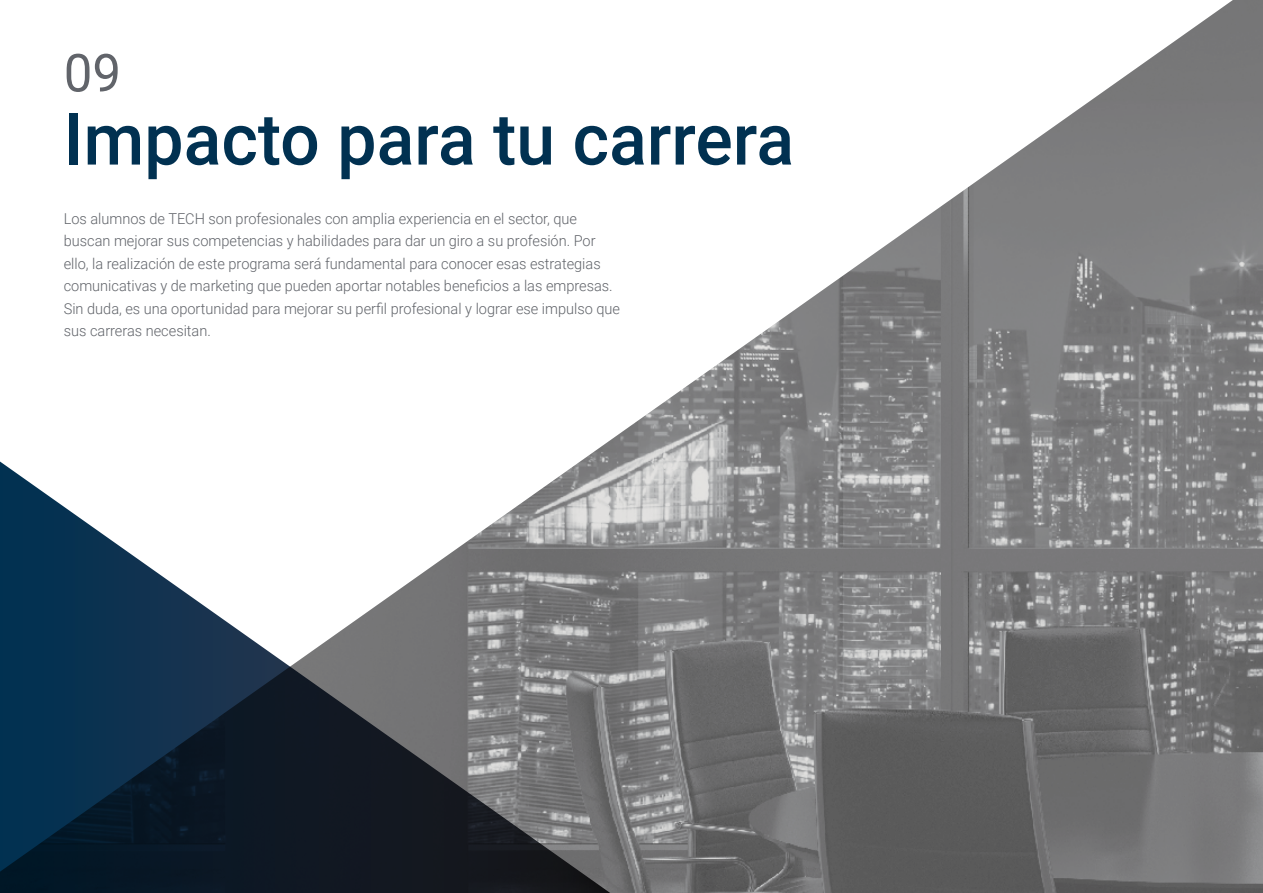
<style>
.page{position:relative;width:1263px;height:893px;background:#fff}
.page>*{position:absolute;margin:0;border:0;box-sizing:border-box;transform-origin:0 0}
.t1{font:500 72px "Roboto";color:#013151}
.t2{font:52.5px "Roboto";color:#61646a}
.t3{font:300 15px/22.5px "Roboto";color:#61646a}
</style>
<div class="page">
<img style="left:602px;top:0;width:661px;height:893px">
<svg style="left:0;top:446px;width:640px;height:447px"></svg>
<h2 class="t2" style="left:64px;top:36px;width:59px">09</h2>
<h1 class="t1" style="left:64px;top:89px;width:732px">Impacto para tu carrera</h1>
<p class="t3" style="left:64px;top:207px;width:558px">Los alumnos de TECH son profesionales con amplia experiencia en el sector, que buscan mejorar sus competencias y habilidades para dar un giro a su profesión. Por ello, la realización de este programa será fundamental para conocer esas estrategias comunicativas y de marketing que pueden aportar notables beneficios a las empresas.<br>Sin duda, es una oportunidad para mejorar su perfil profesional y lograr ese impulso que sus carreras necesitan.</p>
</div>
